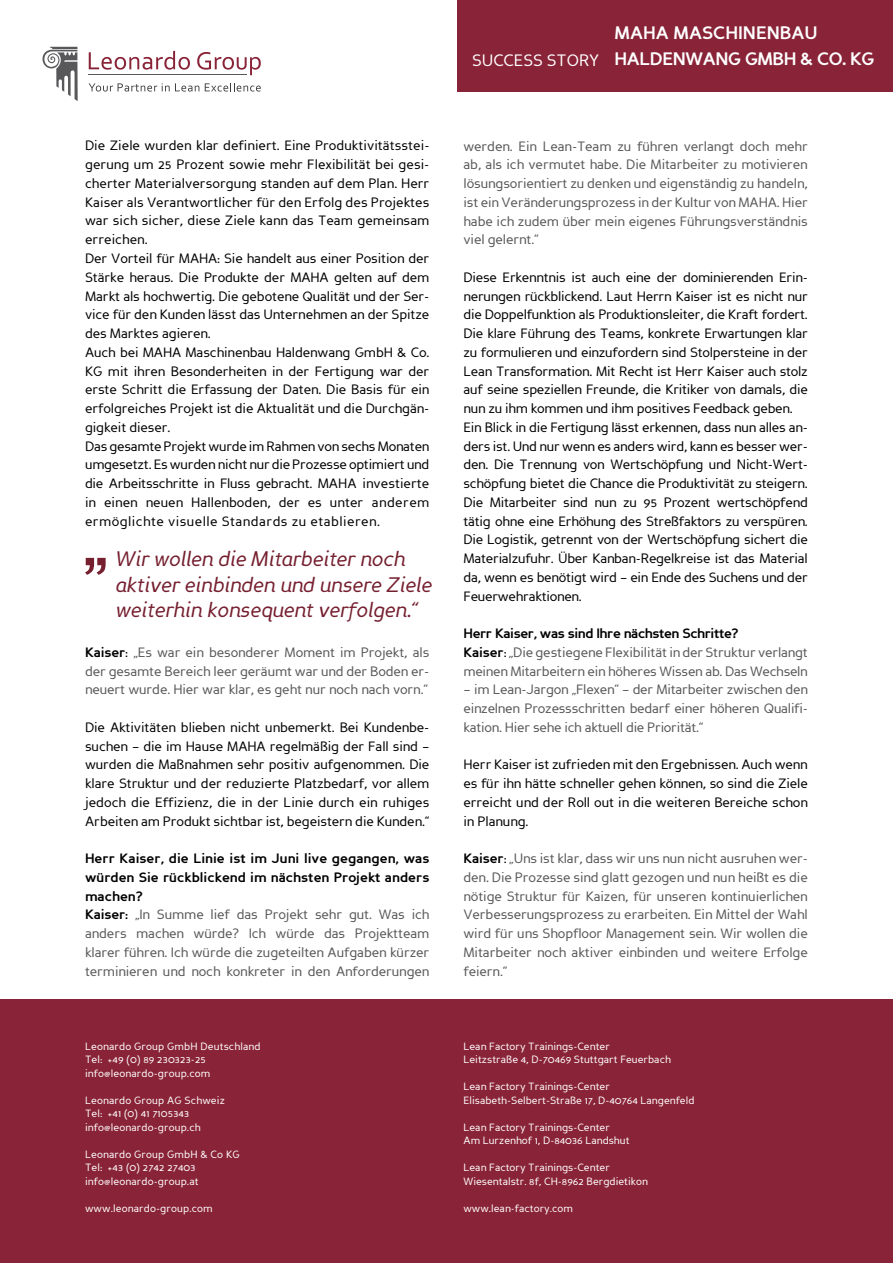
<style>
.page{position:relative;width:893px;height:1263px;background:#fff}
.page>*{position:absolute;margin:0;border:0;box-sizing:border-box;transform-origin:0 0}
.t1{font:italic 21px/25.5px "Perspective Sans";letter-spacing:-.01em;color:#751f2f}
.t2{font:700 18px/25.5px "Perspective Sans";color:#fff}
.t3{font:16.5px "Perspective Sans";color:#fff}
.t4{font:13.5px/18.8px "Perspective Sans";letter-spacing:-.01em;color:#000}
.t5{font:13.5px/18.8px "Perspective Sans";letter-spacing:-.01em;color:#58585a;text-align:justify}
.t6{font:10.5px/13.5px "Perspective Sans";color:#fff}
.s1{font-weight:700;color:#000}
.s2{color:#000}
</style>
<div class="page">
<svg style="left:89px;top:51px;width:101px;height:19px"></svg>
<svg style="left:197px;top:52px;width:64px;height:23px"></svg>
<hr style="left:89px;top:74px;width:158px;height:1px;background:#58585a">
<svg style="left:89px;top:83px;width:110px;height:9px"></svg>
<svg style="left:205px;top:83px;width:56px;height:9px"></svg>
<svg style="left:43px;top:47px;width:35px;height:54px"></svg>
<div style="left:457px;top:0;width:436px;height:91px;background:#892337"></div>
<div style="left:0;top:999px;width:893px;height:264px;background:#892337"></div>
<svg style="left:85px;top:558px;width:21px;height:17px"></svg>
<p class="t4" style="left:85px;top:137px;width:346px">Die Ziele wurden klar definiert. Eine Produktivitätsstei&shy;gerung um 25 Prozent sowie mehr Flexibilität bei gesi&shy;cherter Materialversorgung standen auf dem Plan. Herr Kaiser als Verantwortlicher für den Erfolg des Projektes war sich sicher, diese Ziele kann das Team gemeinsam erreichen.<br>Der Vorteil für MAHA: Sie handelt aus einer Position der Stärke heraus. Die Produkte der MAHA gelten auf dem Markt als hochwertig. Die gebotene Qualität und der Ser&shy;vice für den Kunden lässt das U nternehmen an der Spitze des Marktes agieren.<br>Auch bei MAHA Maschinenbau Haldenwang GmbH &amp; Co.<br>KG mit ihren Besonderheiten in der Fertigung war der erste Schritt die Erfassung der Daten. Die Basis für ein erfolgreiches Projekt ist die Aktualität und die Durchgän&shy;gigkeit dieser.<br>Das gesamte Projekt wurde im Rahmen von sechs Monaten umgesetzt. Es wurden nicht nur die Prozesse optimiert und die Arbeitsschritte in Fluss gebracht. MAHA investierte in einen neuen Hallenboden, der es unter anderem ermöglichte visuelle Standards zu etablieren.</p>
<h1 class="t1" style="left:116px;top:547px;width:318px">Wir wollen die Mitarbeiter noch aktiver einbinden und unsere Ziele weiterhin konsequent verfolgen.“</h1>
<p class="t5" style="left:85px;top:643px;width:346px"><span class="s1">Kaiser</span><span class="s2">:</span> „Es war ein besonderer Moment im Projekt, als der gesamte Bereich leer geräumt war und der Boden er&shy;neuert wurde. Hier war klar, es geht nur noch nach vorn.“</p>
<p class="t4" style="left:85px;top:718px;width:346px;text-align:justify">Die Aktivitäten blieben nicht unbemerkt. Bei Kundenbe&shy;suchen – die im Hause MAHA regelmäßig der Fall sind – wurden die Maßnahmen sehr positiv aufgenommen. Die klare Struktur und der reduzierte Platzbedarf, vor allem jedoch die Effizienz, die in der Linie durch ein ruhiges Arbeiten am Produkt sichtbar ist, begeistern die Kunden.“</p>
<p class="t5" style="left:85px;top:849px;width:346px;text-align:left"><span class="s1">Herr Kaiser, die Linie ist im Juni live gegangen, was würden Sie rückblickend im nächsten Projekt anders machen?<br>Kaiser:</span> „I n Summe lief das Projekt sehr gut. Was ich anders machen würde? Ich würde das Projektteam klarer führen. Ich würde die zugeteilten Aufgaben kürzer terminieren und noch konkreter in den Anforderungen</p>
<p class="t6" style="left:85px;top:1039px;width:177px">Leonardo Group GmbH Deutschland<br>Tel: +49 (0) 89 230323-25 info@leonardo-group.com</p>
<p class="t6" style="left:85px;top:1093px;width:141px">Leonardo Group AG Schweiz<br>Tel: +41 (0) 41 7105343 info@leonardo-group.ch</p>
<p class="t6" style="left:85px;top:1147px;width:156px">Leonardo Group GmbH &amp; Co KG<br>Tel: +43 (0) 2742 27403 info@leonardo-group.at</p>
<p class="t6" style="left:85px;top:1201px;width:129px">www.leonardo-group.com</p>
<p class="t3" style="left:472px;top:50px;width:129px">Success Story</p>
<h2 class="t2" style="left:614px;top:20px;width:205px">MAHA Maschi nenbau<br>Haldenwang Gmb</h2>
<h2 class="t2" style="left:784px;top:46px;width:91px">H &amp; Co. KG</h2>
<p class="t5" style="left:463px;top:137px;width:346px">werden. Ein Lean-Team zu führen verlangt doch mehr ab, als ich vermutet habe. Die Mitarbeiter zu motivieren lösungsorientiert zu denken und eigenständig zu handeln, ist ein Veränderungsprozess in der Kultur von MAHA. Hier habe ich zudem über mein eigenes Führungsverständnis viel gelernt.“</p>
<p class="t4" style="left:463px;top:268px;width:346px">Diese Erkenntnis ist auch eine der dominierenden Erin&shy;nerungen rückblickend. Laut Herrn Kaiser ist es nicht nur die Doppelfunktion als Produktionsleiter, die Kraft fordert.<br>Die klare Führung des Teams, konkrete Erwartungen klar zu formulieren und einzufordern sind Stolpersteine in der Lean Transformation. Mit Recht ist Herr Kaiser auch stolz auf seine speziellen Freunde, die Kritiker von damals, die nun zu ihm kommen und ihm positives Feedback geben.<br>Ein Blick in die Fertigung lässt erkennen, dass nun alles an&shy;ders ist. U nd nur wenn es anders wird, kann es besser wer&shy;den. Die Trennung von Wertschöpfung und N icht-Wert&shy;schöpfung bietet die Chance die Produktivität zu steigern.<br>Die Mitarbeiter sind nun zu 95 Prozent wertschöpfend tätig ohne eine Erhöhung des Streßfaktors zu verspüren.<br>Die Logistik, getrennt von der Wertschöpfung sichert die Materialzufuhr. Über Kanban-Regelkreise ist das Material da, wenn es benötigt wird – ein Ende des Suchens und der Feuerwehraktionen.</p>
<p class="t5" style="left:463px;top:624px;width:346px;text-align:left"><span class="s1">Herr Kaiser, was sind Ihre nächsten Schritte?<br>Kaiser</span><span class="s2">:</span> „Die gestiegene Flexibilität in der Struktur verlangt meinen Mitarbeitern ein höheres Wissen ab. Das Wechseln</p>
<p class="t5" style="left:463px;top:680px;width:346px">– im Lean-Jargon „Flexen“ – der Mitarbeiter zwischen den einzelnen Prozessschritten bedarf einer höheren Qualifi&shy;kation. Hier sehe ich aktuell die Priorität.“</p>
<p class="t4" style="left:463px;top:755px;width:346px;text-align:justify">Herr Kaiser ist zufrieden mit den Ergebnissen. Auch wenn es für ihn hätte schneller gehen können, so sind die Ziele erreicht und der Roll out in die weiteren Bereiche schon in Planung.</p>
<p class="t5" style="left:463px;top:849px;width:346px"><span class="s1">Kaiser</span><span class="s2">:</span> „U ns ist klar, dass wir uns nun nicht ausruhen wer&shy;den. Die Prozesse sind glatt gezogen und nun heißt es die nötige Struktur für Kaizen, für unseren kontinuierlichen Verbesserungsprozess zu erarbeiten. Ein Mittel der Wahl wird für uns Shopfloor Management sein. Wir wollen die Mitarbeiter noch aktiver einbinden und weitere Erfolge feiern.“</p>
<p class="t6" style="left:463px;top:1039px;width:209px">Lean Factory Trainings-Center<br>Leitzstraße 4, D-70469 Stuttgart Feuerbach</p>
<p class="t6" style="left:463px;top:1080px;width:232px">Lean Factory Trainings-Center<br>Elisabeth-Selbert-Straße 17, D-40764 Langenfeld</p>
<p class="t6" style="left:463px;top:1120px;width:168px">Lean Factory Trainings-Center<br>Am Lurzenhof 1, D-84036 Landshut</p>
<p class="t6" style="left:463px;top:1161px;width:186px">Lean Factory Trainings-Center<br>Wiesentalstr. 8f, CH-8962 Bergdietikon</p>
<p class="t6" style="left:463px;top:1201px;width:111px">www.lean-factory.com</p>
</div>
